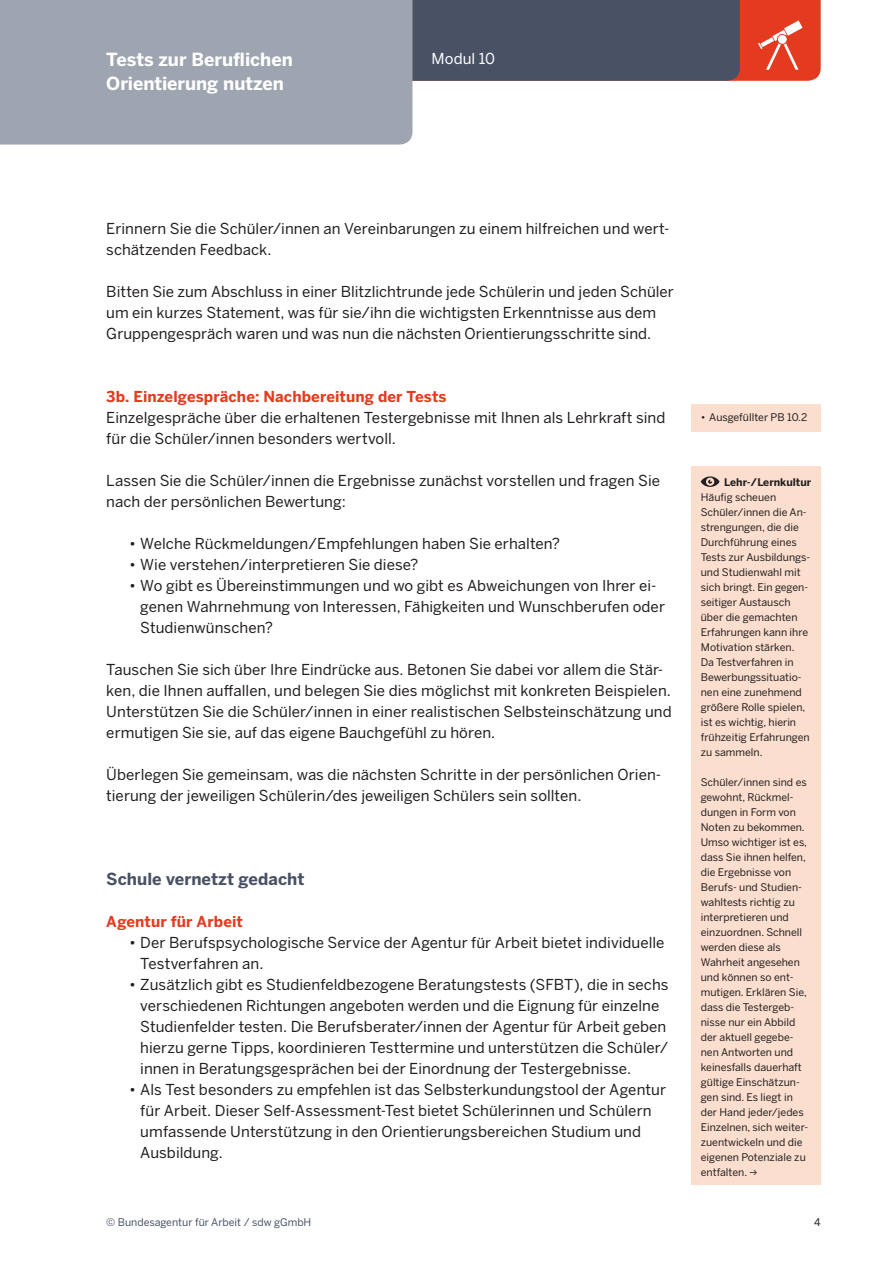
<style>
.page{position:relative;width:893px;height:1263px;background:#fff}
.page>*{position:absolute;margin:0;border:0;box-sizing:border-box;transform-origin:0 0}
.t1{font:700 18px "Benton Sans";letter-spacing:-.005em;color:#fff}
.t2{font:700 16.5px "Benton Sans";color:#495265}
.t3{font:15px/21px "Benton Sans";letter-spacing:.005em;color:#231f20}
.t4{font:700 15px "Benton Sans";letter-spacing:.005em;color:#e43b20}
.t5{font:15px "Benton Sans";letter-spacing:.005em;color:#fff}
.t6{font:10.5px/15px "Benton Sans";color:#231f20}
.t7{font:10.5px "Benton Sans";color:#495265}
.t8{font:700 10.5px "Benton Sans";color:#231f20}
.s1{font-family:"Quadraat Sans OT Bld"}
</style>
<div class="page">
<div style="left:740px;top:0;width:81px;height:81px;background:#e43b20"></div>
<div style="left:412px;top:0;width:328px;height:81px;background:#495265"></div>
<div style="left:0;top:0;width:412px;height:145px;background:#9ea5b0"></div>
<svg style="left:758px;top:21px;width:44px;height:49px"></svg>
<div style="left:691px;top:467px;width:130px;height:718px;background:#fbdece"></div>
<svg style="left:701px;top:476px;width:18px;height:11px"></svg>
<div style="left:691px;top:404px;width:130px;height:27px;background:#fbdece"></div>
<p class="t1" style="left:106px;top:49px;width:188px">Tests zur Beruflichen</p>
<p class="t5" style="left:432px;top:50px;width:65px">Modul 10</p>
<p class="t1" style="left:106px;top:73px;width:179px">Orientierung nutzen</p>
<p class="t3" style="left:106px;top:218px;width:565px">Erinnern Sie die Schüler/innen an Vereinbarungen zu einem hilfreichen und wert&shy;schätzenden Feedback.</p>
<p class="t3" style="left:106px;top:281px;width:569px">Bitten Sie zum Abschluss in einer Blitzlichtrunde jede Schülerin und jeden Schüler um ein kurzes Statement, was für sie/ihn die wichtigsten Erkenntnisse aus dem<br>Gruppengespräch waren und was nun die nächsten Orientierungsschritte sind.</p>
<p class="t4" style="left:106px;top:387px;width:342px">3b. Einzelgespräche: Nachbereitung der Tests</p>
<p class="t3" style="left:106px;top:407px;width:561px">Einzelgespräche über die erhaltenen Testergebnisse mit Ihnen als Lehrkraft sind für die Schüler/innen besonders wertvoll.</p>
<p class="t3" style="left:106px;top:470px;width:555px">Lassen Sie die Schüler/innen die Ergebnisse zunächst vorstellen und fragen Sie nach der persönlichen Bewertung:</p>
<p class="t3" style="left:129px;top:533px;width:432px">• Welche Rückmeldungen/Empfehlungen haben Sie erhalten?</p>
<p class="t3" style="left:129px;top:554px;width:291px">• Wie verstehen/interpretieren Sie diese?</p>
<p class="t3" style="left:140px;top:575px;width:526px;text-indent:-11px">• Wo gibt es Übereinstimmungen und wo gibt es Abweichungen von Ihrer ei&shy;genen Wahrnehmung von Interessen, Fähigkeiten und Wunschberufen oder<br>Studienwünschen?</p>
<p class="t3" style="left:106px;top:659px;width:567px">Tauschen Sie sich über Ihre Eindrücke aus. Betonen Sie dabei vor allem die Stär&shy;ken, die Ihnen auffallen, und belegen Sie dies möglichst mit konkreten Beispielen.<br>Unterstützen Sie die Schüler/innen in einer realistischen Selbsteinschätzung und ermutigen Sie sie, auf das eigene Bauchgefühl zu hören.</p>
<p class="t3" style="left:106px;top:764px;width:556px">Überlegen Sie gemeinsam, was die nächsten Schritte in der persönlichen Orien&shy;tierung der jeweiligen Schülerin/des jeweiligen Schülers sein sollten.</p>
<p class="t2" style="left:106px;top:868px;width:200px">Schule vernetzt gedacht</p>
<p class="t4" style="left:106px;top:912px;width:138px">Agentur für Arbeit</p>
<p class="t3" style="left:140px;top:932px;width:526px;text-indent:-11px">• Der Berufspsychologische Service der Agentur für Arbeit bietet individuelle<br>Testverfahren an.</p>
<p class="t3" style="left:140px;top:974px;width:530px;text-indent:-11px">• Zusätzlich gibt es Studienfeldbezogene Beratungstests (SFBT), die in sechs verschiedenen Richtungen angeboten werden und die Eignung für einzelne Studienfelder testen. Die Berufsberater/innen der Agentur für Arbeit geben hierzu gerne Tipps, koordinieren Testtermine und unterstützen die Schüler/ innen in Beratungsgesprächen bei der Einordnung der Testergebnisse.</p>
<p class="t3" style="left:140px;top:1079px;width:527px;text-indent:-11px">• Als Test besonders zu empfehlen ist das Selbsterkundungstool der Agentur für Arbeit. Dieser Self-Assessment-Test bietet Schülerinnen und Schülern umfassende Unterstützung in den Orientierungsbereichen Studium und Ausbildung.</p>
<p class="t6" style="left:701px;top:410px;width:108px">• Ausgefüllter PB 10.2</p>
<p class="t8" style="left:724px;top:475px;width:89px">Lehr-/Lernkultur</p>
<p class="t6" style="left:701px;top:489px;width:111px">Häufig scheuen<br>Schüler/innen die An&shy;strengungen, die die<br>Durchführung eines<br>Tests zur Ausbildungs&shy;und Studienwahl mit sich bringt. Ein gegen&shy;seitiger Austausch über die gemachten<br>Erfahrungen kann ihre<br>Motivation stärken.<br>Da Testverfahren in<br>Bewerbungssituatio&shy;nen eine zunehmend größere Rolle spielen, ist es wichtig, hierin frühzeitig Erfahrungen zu sammeln.</p>
<p class="t6" style="left:701px;top:774px;width:109px">Schüler/innen sind es gewohnt, Rückmel&shy;dungen in Form von<br>Noten zu bekommen.<br>Umso wichtiger ist es, dass Sie ihnen helfen, die Ergebnisse von<br>Berufs- und Studien&shy;wahltests richtig zu interpretieren und einzuordnen. Schnell werden diese als<br>Wahrheit angesehen und können so ent&shy;mutigen. Erklären Sie, dass die Testergeb&shy;nisse nur ein Abbild der aktuell gegebe&shy;nen Antworten und keinesfalls dauerhaft gültige Einschätzun&shy;gen sind. Es liegt in der Hand jeder/jedes<br>Einzelnen, sich weiter&shy;zuentwickeln und die eigenen Potenziale zu entfalten. <span class="s1">→</span></p>
<p class="t7" style="left:106px;top:1216px;width:207px">© Bundesagentur für Arbeit / sdw gGmbH</p>
<p class="t6" style="left:814px;top:1215px;width:8px">4</p>
</div>
